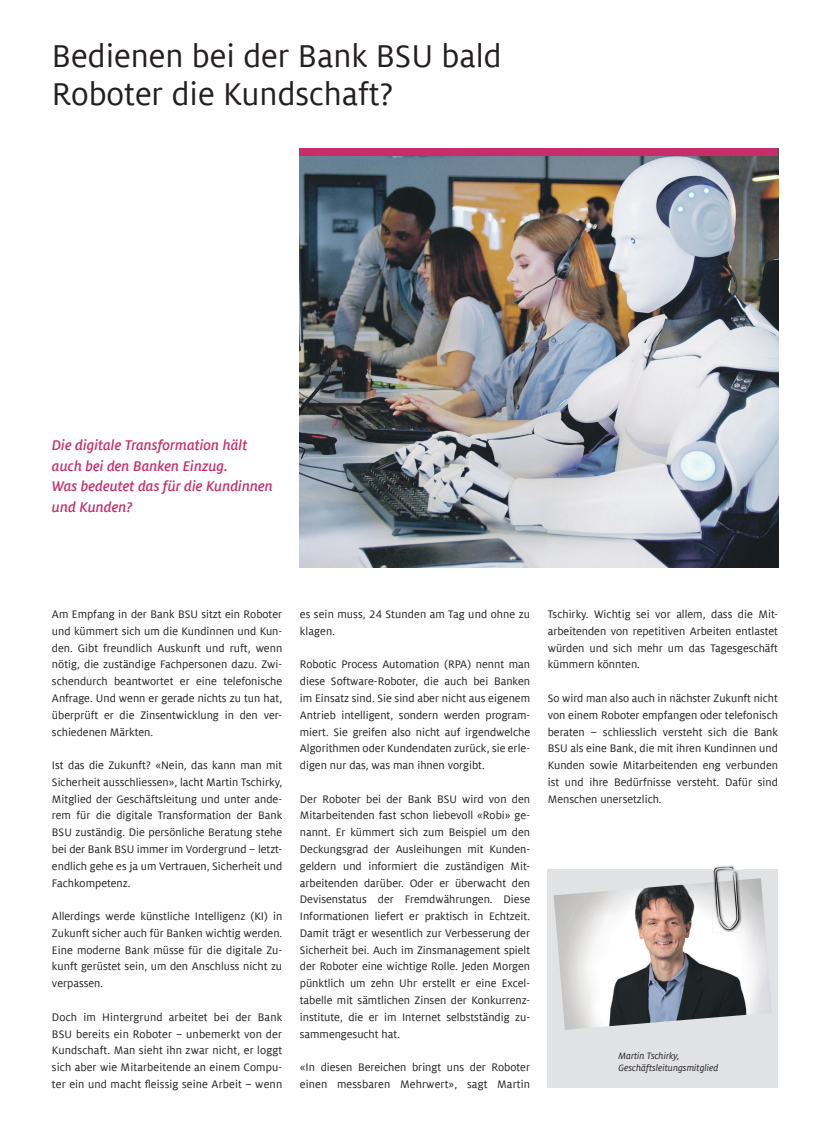
<style>
.page{position:relative;width:833px;height:1134px;background:#fff}
.page>*{position:absolute;margin:0;border:0;box-sizing:border-box;transform-origin:0 0}
.t1{font:34.75px/38.5px "Milo Offc";color:#231f20}
.t2{font:italic 500 15.5px/20.5px "Milo Offc";color:#c82d69}
.t3{font:12px/16.8px "Milo Offc";color:#231f20;text-align:justify}
.t4{font:italic 10.25px/12.4px "Milo Offc";color:#231f20}
</style>
<div class="page">
<img style="left:300px;top:155px;width:478px;height:413px">
<div style="left:300px;top:148px;width:478px;height:7px;background:#c82d69"></div>
<div style="left:548px;top:870px;width:230px;height:218px;background:#e1e2e4"></div>
<svg style="left:553px;top:866px;width:219px;height:164px"></svg>
<h1 class="t1" style="left:52px;top:37px;width:451px">Bedienen bei der Bank BSU bald<br>Roboter die Kundschaft?</h1>
<p class="t2" style="left:52px;top:435px;width:222px">Die digitale Transformation hält auch bei den Banken Einzug.<br>Was bedeutet das für die Kundinnen und Kunden?</p>
<p class="t3" style="left:52px;top:606px;width:232px">Am Empfang in der Bank BSU sitzt ein Roboter und kümmert sich um die Kundinnen und Kun&shy;den. Gibt freundlich Auskunft und ruft, wenn nötig, die zuständige Fachpersonen dazu. Zwi&shy;schendurch beantwortet er eine telefonische Anfrage. Und wenn er gerade nichts zu tun hat, überprüft er die Zinsentwicklung in den ver&shy;schiedenen Märkten.</p>
<p class="t3" style="left:52px;top:757px;width:232px">Ist das die Zukunft? «Nein, das kann man mit Sicherheit ausschliessen», lacht Martin Tschirky, Mitglied der Geschäftsleitung und unter ande&shy;rem für die digitale Transformation der Bank BSU zuständig. Die persönliche Beratung stehe bei der Bank BSU immer im Vordergrund – letzt&shy;endlich gehe es ja um Vertrauen, Sicherheit und Fachkompetenz.</p>
<p class="t3" style="left:52px;top:908px;width:232px">Allerdings werde künstliche Intelligenz (KI) in Zukunft sicher auch für Banken wichtig werden.<br>Eine moderne Bank müsse für die digitale Zu&shy;kunft gerüstet sein, um den Anschluss nicht zu verpassen.</p>
<p class="t3" style="left:52px;top:1009px;width:232px">Doch im Hintergrund arbeitet bei der Bank BSU bereits ein Roboter – unbemerkt von der Kundschaft. Man sieht ihn zwar nicht, er loggt sich aber wie Mitarbeitende an einem Compu&shy;ter ein und macht fleissig seine Arbeit – wenn</p>
<p class="t3" style="left:300px;top:606px;width:232px">es sein muss, 24 Stunden am Tag und ohne zu klagen.</p>
<p class="t3" style="left:300px;top:656px;width:232px">Robotic Process Automation (RPA) nennt man diese Software-Roboter, die auch bei Banken im Einsatz sind. Sie sind aber nicht aus eigenem Antrieb intelligent, sondern werden program&shy;miert. Sie greifen also nicht auf irgendwelche Algorithmen oder Kundendaten zurück, sie erle&shy;digen nur das, was man ihnen vorgibt.</p>
<p class="t3" style="left:300px;top:791px;width:232px">Der Roboter bei der Bank BSU wird von den Mitarbeitenden fast schon liebevoll «Robi» ge&shy;nannt. Er kümmert sich zum Beispiel um den Deckungsgrad der Ausleihungen mit Kunden&shy;geldern und informiert die zuständigen Mit&shy;arbeitenden darüber. Oder er überwacht den Devisenstatus der Fremdwährungen. Diese Informationen liefert er praktisch in Echtzeit.<br>Damit trägt er wesentlich zur Verbesserung der Sicherheit bei. Auch im Zinsmanagement spielt der Roboter eine wichtige Rolle. Jeden Morgen pünktlich um zehn Uhr erstellt er eine Excel&shy;tabelle mit sämtlichen Zinsen der Konkurrenz&shy;institute, die er im Internet selbstständig zu&shy;sammengesucht hat.</p>
<p class="t3" style="left:300px;top:1059px;width:232px">«In diesen Bereichen bringt uns der Roboter einen messbaren Mehrwert», sagt Martin</p>
<p class="t3" style="left:548px;top:606px;width:232px">Tschirky. Wichtig sei vor allem, dass die Mit&shy;arbeitenden von repetitiven Arbeiten entlastet würden und sich mehr um das Tagesgeschäft kümmern könnten.</p>
<p class="t3" style="left:548px;top:690px;width:232px">So wird man also auch in nächster Zukunft nicht von einem Roboter empfangen oder telefonisch beraten – schliesslich versteht sich die Bank BSU als eine Bank, die mit ihren Kundinnen und Kunden sowie Mitarbeitenden eng verbunden ist und ihre Bedürfnisse versteht. Dafür sind Menschen unersetzlich.</p>
<p class="t4" style="left:618px;top:1049px;width:101px">Martin Tschirky,<br>Geschäftsleitungsmitglied</p>
</div>
